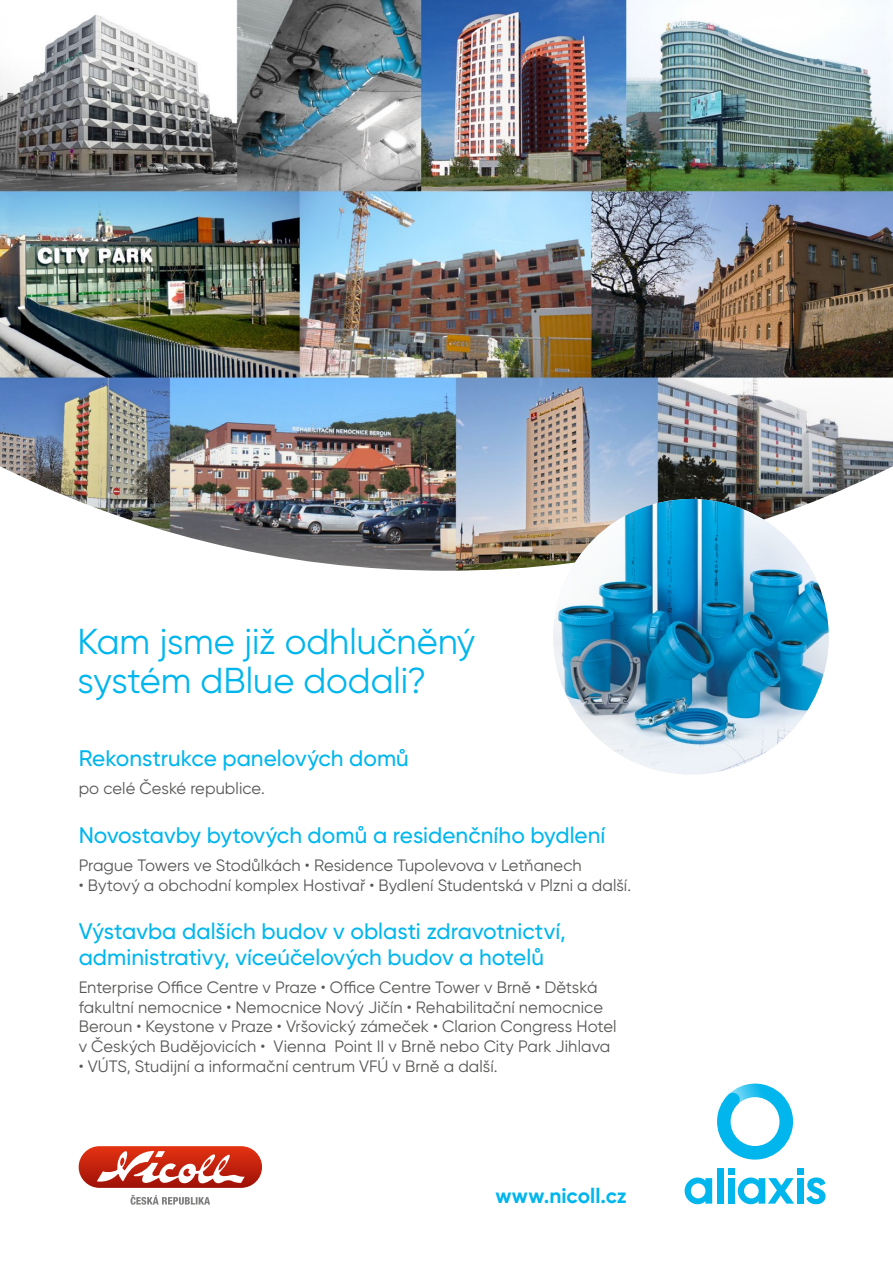
<style>
.page{position:relative;width:893px;height:1263px;background:#fff}
.page>*{position:absolute;margin:0;border:0;box-sizing:border-box;transform-origin:0 0}
.t1{font:36px/39px "Gilroy";color:#00b6ed}
.t2{font:500 22.5px/25.5px "Gilroy";color:#00b6ed}
.t3{font:700 20.85px "Gilroy";color:#00b6ed}
.t4{font:16.5px/19.8px "Gilroy";letter-spacing:.005em;color:#575756}
</style>
<div class="page">
<img style="left:0;top:0;width:893px;height:160px">
<div style="left:0;top:160px;width:893px;height:1103px;background:#000;opacity:.2"></div>
<img style="left:0;top:261px;width:893px;height:1002px">
<svg style="left:806px;top:1177px;width:20px;height:27px"></svg>
<div style="left:728px;top:1178px;width:7px;height:25px;background:#00b6ed"></div>
<div style="left:728px;top:1168px;width:7px;height:7px;background:#00b6ed"></div>
<div style="left:797px;top:1178px;width:6px;height:25px;background:#00b6ed"></div>
<div style="left:797px;top:1168px;width:6px;height:7px;background:#00b6ed"></div>
<div style="left:717px;top:1168px;width:6px;height:35px;background:#00b6ed"></div>
<svg style="left:685px;top:1177px;width:27px;height:27px"></svg>
<svg style="left:738px;top:1177px;width:56px;height:27px"></svg>
<svg style="left:717px;top:1083px;width:76px;height:76px"></svg>
<img style="left:553px;top:499px;width:276px;height:275px;border-radius:138px">
<svg style="left:131px;top:1195px;width:79px;height:10px"></svg>
<svg style="left:79px;top:1146px;width:183px;height:42px"></svg>
<h1 class="t1" style="left:78px;top:621px;width:399px">Kam jsme již odhlučněný systém dBlue dodali?</h1>
<h2 class="t2" style="left:79px;top:745px;width:332px">Rekonstrukce panelových domů</h2>
<p class="t4" style="left:79px;top:778px;width:188px">po celé České republice.</p>
<h2 class="t2" style="left:79px;top:822px;width:528px">Novostavby bytových domů a residenčního bydlení</h2>
<p class="t4" style="left:79px;top:855px;width:505px">Prague Towers ve Stodůlkách • Residence Tupolevova v Letňanech</p>
<p class="t4" style="left:79px;top:875px;width:554px">• Bytový a obchodní komplex Hostivař • Bydlení Studentská v Plzni a další.</p>
<h2 class="t2" style="left:79px;top:918px;width:489px">Výstavba dalších budov v oblasti zdravotnictví, administrativy, víceúčelových budov a hotelů</h2>
<p class="t4" style="left:79px;top:977px;width:539px">Enterprise Office Centre v Praze • Office Centre Tower v Brně • Dětská fakultní nemocnice • Nemocnice Nový Jičín • Rehabilitační nemocnice Beroun • Keystone v Praze • Vršovický zámeček • Clarion Congress Hotel v Českých Budějovicích • Vienna Point II v Brně nebo City Park Jihlava</p>
<p class="t4" style="left:79px;top:1056px;width:420px">• VÚTS, Studijní a informační centrum VFÚ v Brně a další.</p>
<p class="t3" style="left:495px;top:1183px;width:133px">www.nicoll.cz</p>
</div>
